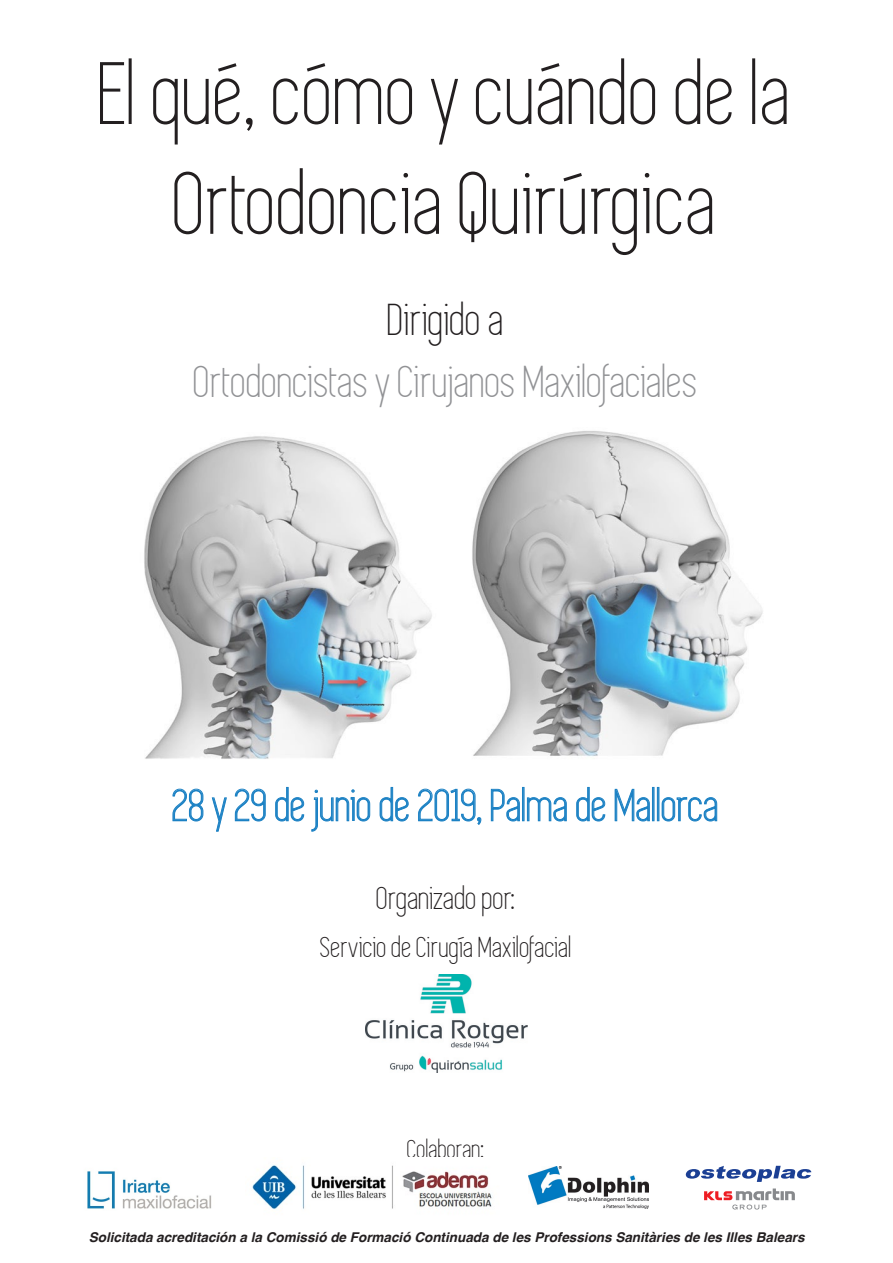
<style>
.page{position:relative;width:893px;height:1263px;background:#fff}
.page>*{position:absolute;margin:0;border:0;box-sizing:border-box;transform-origin:0 0}
.t1{font:91.5px/109.8px "Simplifica";color:#231f20;text-align:center}
.t2{font:46.5px "Simplifica";letter-spacing:-.005em;color:#919295}
.t3{font:46.5px "Simplifica";letter-spacing:-.005em;color:#1b81c4}
.t4{font:46.5px "Simplifica";letter-spacing:-.005em;color:#231f20}
.t5{font:33px "Simplifica";letter-spacing:-.005em;color:#231f20}
.t6{font:30px "Simplifica";color:#231f20}
.t7{font:27px "Simplifica";color:#231f20}
.t8{font:italic 700 13.5px "Helvetica";color:#231f20}
.s1{font-size:28.5px}
</style>
<div class="page">
<img style="left:144px;top:431px;width:619px;height:328px">
<img style="left:366px;top:974px;width:162px;height:99px">
<img style="left:87px;top:1171px;width:125px;height:38px">
<svg style="left:704px;top:1188px;width:91px;height:21px"></svg>
<svg style="left:686px;top:1166px;width:125px;height:16px"></svg>
<img style="left:528px;top:1166px;width:120px;height:43px">
<img style="left:252px;top:1165px;width:240px;height:44px">
<svg style="left:172px;top:788px;width:32px;height:34px"></svg>
<svg style="left:211px;top:797px;width:16px;height:35px"></svg>
<svg style="left:235px;top:788px;width:31px;height:34px"></svg>
<svg style="left:275px;top:787px;width:29px;height:35px"></svg>
<svg style="left:311px;top:789px;width:60px;height:43px"></svg>
<svg style="left:379px;top:787px;width:30px;height:35px"></svg>
<svg style="left:418px;top:788px;width:64px;height:37px"></svg>
<svg style="left:491px;top:788px;width:29px;height:34px"></svg>
<div style="left:522px;top:787px;width:2px;height:34px;border:1px solid #1b81c4"></div>
<svg style="left:527px;top:797px;width:40px;height:25px"></svg>
<svg style="left:576px;top:787px;width:30px;height:35px"></svg>
<svg style="left:614px;top:788px;width:36px;height:34px"></svg>
<div style="left:652px;top:787px;width:2px;height:34px;border:1px solid #1b81c4"></div>
<div style="left:657px;top:787px;width:2px;height:34px;border:1px solid #1b81c4"></div>
<svg style="left:661px;top:797px;width:56px;height:25px"></svg>
<p class="t1" style="left:100px;top:41px;width:694px">El qué, cómo y cuándo de la<br>Ortodoncia Quirúrgica</p>
<p class="t4" style="left:388px;top:296px;width:118px">Dirigido a</p>
<p class="t2" style="left:194px;top:357px;width:506px">Ortodoncistas y Cirujanos Maxilofaciales</p>
<p class="t3" style="left:173px;top:781px;width:548px">28 y 29 de junio de 2019, Palma de Mallorca</p>
<p class="t5" style="left:377px;top:881px;width:141px">Organizado por:</p>
<p class="t6" style="left:320px;top:931px;width:253px">Servicio de Cirugía Maxilofacial</p>
<p class="t7" style="left:408px;top:1135px;width:79px">Colaboran<span class="s1">:</span></p>
<p class="t8" style="left:89px;top:1226px;width:717px">Solicitada acreditación a la Comissió de Formació Continuada de les Professions Sanitàries de les Illes Balears</p>
</div>
